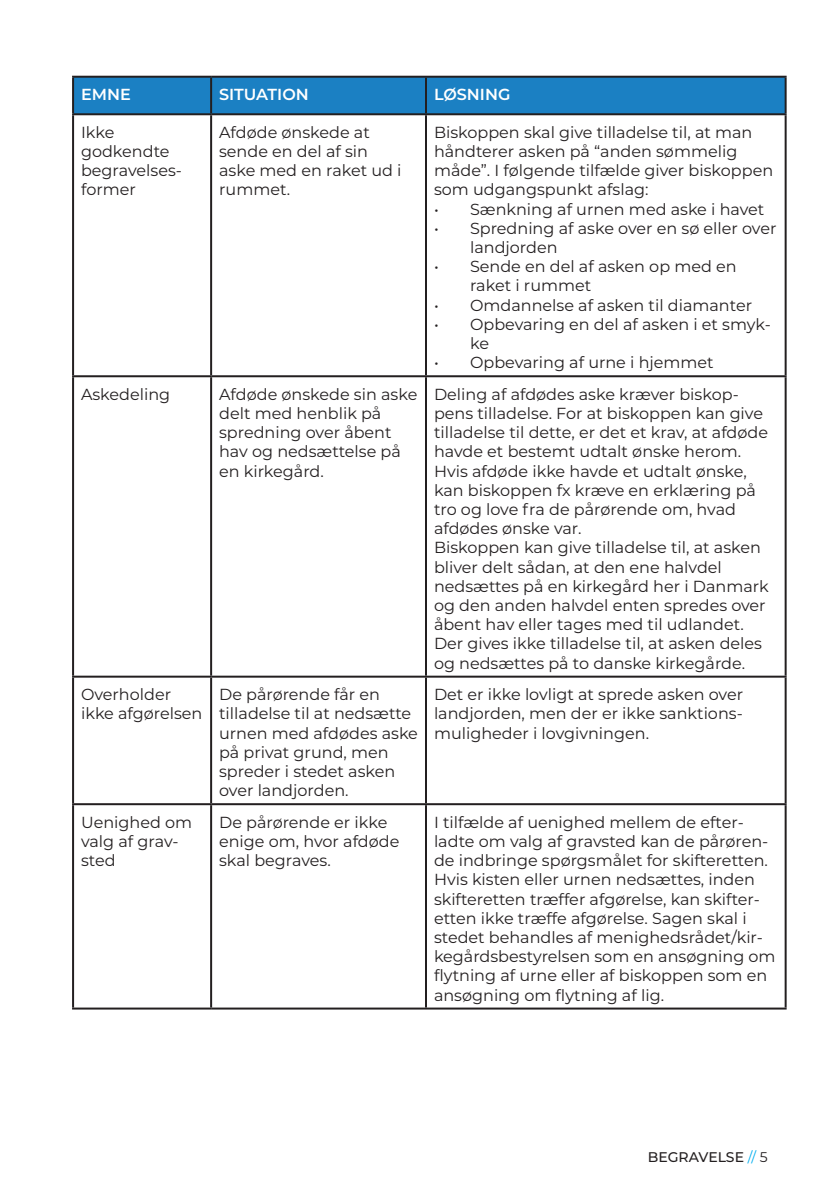
<style>
.page{position:relative;width:840px;height:1191px;background:#fff}
.page>*{position:absolute;margin:0;border:0;box-sizing:border-box;transform-origin:0 0}
.t1{font:16px/19.2px "Montserrat";color:#231f20}
.t2{font:600 16px "Montserrat";color:#fff}
.Brødtekst{font:500 14px "Montserrat";color:#231f20}
.s1{font-weight:400;color:#00aeef}
.s2{font-weight:400}
</style>
<div class="page">
<div style="left:74px;top:78px;width:710px;height:35px;background:#1b80c3"></div>
<hr style="left:72px;top:76px;width:139px;height:2px;background:#231f20">
<hr style="left:72px;top:78px;width:2px;height:35px;background:#231f20">
<hr style="left:211px;top:76px;width:215px;height:2px;background:#231f20">
<hr style="left:210px;top:78px;width:2px;height:35px;background:#231f20">
<hr style="left:426px;top:76px;width:360px;height:2px;background:#231f20">
<hr style="left:425px;top:78px;width:2px;height:35px;background:#231f20">
<hr style="left:784px;top:78px;width:2px;height:35px;background:#231f20">
<hr style="left:72px;top:113px;width:139px;height:2px;background:#231f20">
<hr style="left:72px;top:115px;width:2px;height:260px;background:#231f20">
<hr style="left:211px;top:113px;width:215px;height:2px;background:#231f20">
<hr style="left:210px;top:115px;width:2px;height:260px;background:#231f20">
<hr style="left:426px;top:113px;width:360px;height:2px;background:#231f20">
<hr style="left:425px;top:115px;width:2px;height:260px;background:#231f20">
<hr style="left:784px;top:115px;width:2px;height:260px;background:#231f20">
<hr style="left:72px;top:375px;width:139px;height:2px;background:#231f20">
<hr style="left:72px;top:377px;width:2px;height:298px;background:#231f20">
<hr style="left:211px;top:375px;width:215px;height:2px;background:#231f20">
<hr style="left:210px;top:377px;width:2px;height:298px;background:#231f20">
<hr style="left:426px;top:375px;width:360px;height:2px;background:#231f20">
<hr style="left:425px;top:377px;width:2px;height:298px;background:#231f20">
<hr style="left:784px;top:377px;width:2px;height:298px;background:#231f20">
<hr style="left:72px;top:675px;width:139px;height:2px;background:#231f20">
<hr style="left:72px;top:677px;width:2px;height:126px;background:#231f20">
<hr style="left:211px;top:675px;width:215px;height:2px;background:#231f20">
<hr style="left:210px;top:677px;width:2px;height:126px;background:#231f20">
<hr style="left:426px;top:675px;width:360px;height:2px;background:#231f20">
<hr style="left:425px;top:677px;width:2px;height:126px;background:#231f20">
<hr style="left:784px;top:677px;width:2px;height:126px;background:#231f20">
<hr style="left:72px;top:803px;width:139px;height:2px;background:#231f20">
<hr style="left:72px;top:805px;width:2px;height:202px;background:#231f20">
<hr style="left:211px;top:803px;width:215px;height:2px;background:#231f20">
<hr style="left:210px;top:805px;width:2px;height:202px;background:#231f20">
<hr style="left:426px;top:803px;width:360px;height:2px;background:#231f20">
<hr style="left:425px;top:805px;width:2px;height:202px;background:#231f20">
<hr style="left:784px;top:805px;width:2px;height:202px;background:#231f20">
<hr style="left:72px;top:1007px;width:139px;height:2px;background:#231f20">
<hr style="left:211px;top:1007px;width:215px;height:2px;background:#231f20">
<hr style="left:426px;top:1007px;width:360px;height:2px;background:#231f20">
<p class="t2" style="left:81px;top:83px;width:51px">EMNE</p>
<p class="t2" style="left:219px;top:83px;width:91px">SITUATION</p>
<p class="t2" style="left:434px;top:83px;width:78px">LØSNING</p>
<p class="t1" style="left:81px;top:122px;width:102px">Ikke godkendte begravelses&shy;former</p>
<p class="t1" style="left:219px;top:122px;width:184px">Afdøde ønskede at sende en del af sin aske med en raket ud i rummet.</p>
<p class="t1" style="left:434px;top:122px;width:340px">Biskoppen skal give tilladelse til, at man håndterer asken på “anden sømmelig måde”. I følgende tilfælde giver biskoppen som udgangspunkt afslag:</p>
<p class="t1" style="left:434px;top:199px;width:332px">• Sænkning af urnen med aske i havet</p>
<p class="t1" style="left:470px;top:218px;width:308px;text-indent:-36px">• Spredning af aske over en sø eller over landjorden</p>
<p class="t1" style="left:470px;top:256px;width:268px;text-indent:-36px">• Sende en del af asken op med en raket i rummet</p>
<p class="t1" style="left:434px;top:295px;width:319px">• Omdannelse af asken til diamanter</p>
<p class="t1" style="left:470px;top:314px;width:302px;text-indent:-36px">• Opbevaring en del af asken i et smyk&shy;ke</p>
<p class="t1" style="left:434px;top:352px;width:281px">• Opbevaring af urne i hjemmet</p>
<p class="t1" style="left:81px;top:384px;width:91px">Askedeling</p>
<p class="t1" style="left:219px;top:384px;width:200px">Afdøde ønskede sin aske delt med henblik på spredning over åbent hav og nedsættelse på en kirkegård.</p>
<p class="t1" style="left:434px;top:384px;width:335px">Deling af afdødes aske kræver biskop&shy;pens tilladelse. For at biskoppen kan give tilladelse til dette, er det et krav, at afdøde havde et bestemt udtalt ønske herom.<br>Hvis afdøde ikke havde et udtalt ønske, kan biskoppen fx kræve en erklæring på tro og love fra de pårørende om, hvad afdødes ønske var.</p>
<p class="t1" style="left:434px;top:537px;width:336px">Biskoppen kan give tilladelse til, at asken bliver delt sådan, at den ene halvdel nedsættes på en kirkegård her i Danmark og den anden halvdel enten spredes over åbent hav eller tages med til udlandet.</p>
<p class="t1" style="left:434px;top:633px;width:329px">Der gives ikke tilladelse til, at asken deles og nedsættes på to danske kirkegårde.</p>
<p class="t1" style="left:81px;top:684px;width:123px">Overholder ikke afgørelsen</p>
<p class="t1" style="left:219px;top:684px;width:200px">De pårørende får en tilladelse til at nedsætte urnen med afdødes aske på privat grund, men spreder i stedet asken over landjorden.</p>
<p class="t1" style="left:434px;top:684px;width:310px;text-align:justify">Det er ikke lovligt at sprede asken over landjorden, men der er ikke sanktions&shy;muligheder i lovgivningen.</p>
<p class="t1" style="left:81px;top:812px;width:113px">Uenighed om valg af grav&shy;sted</p>
<p class="t1" style="left:219px;top:812px;width:182px">De pårørende er ikke enige om, hvor afdøde skal begraves.</p>
<p class="t1" style="left:434px;top:812px;width:336px">I tilfælde af uenighed mellem de efter&shy;ladte om valg af gravsted kan de pårøren&shy;de indbringe spørgsmålet for skifteretten.</p>
<p class="t1" style="left:434px;top:869px;width:343px">Hvis kisten eller urnen nedsættes, inden skifteretten træffer afgørelse, kan skifter&shy;etten ikke træffe afgørelse. Sagen skal i stedet behandles af menighedsrådet/kir&shy;kegårdsbestyrelsen som en ansøgning om flytning af urne eller af biskoppen som en ansøgning om flytning af lig.</p>
<p class="Brødtekst" style="left:647px;top:1147px;width:121px">BEGRAVELSE <span class="s1">//</span> <span class="s2">5</span></p>
</div>
